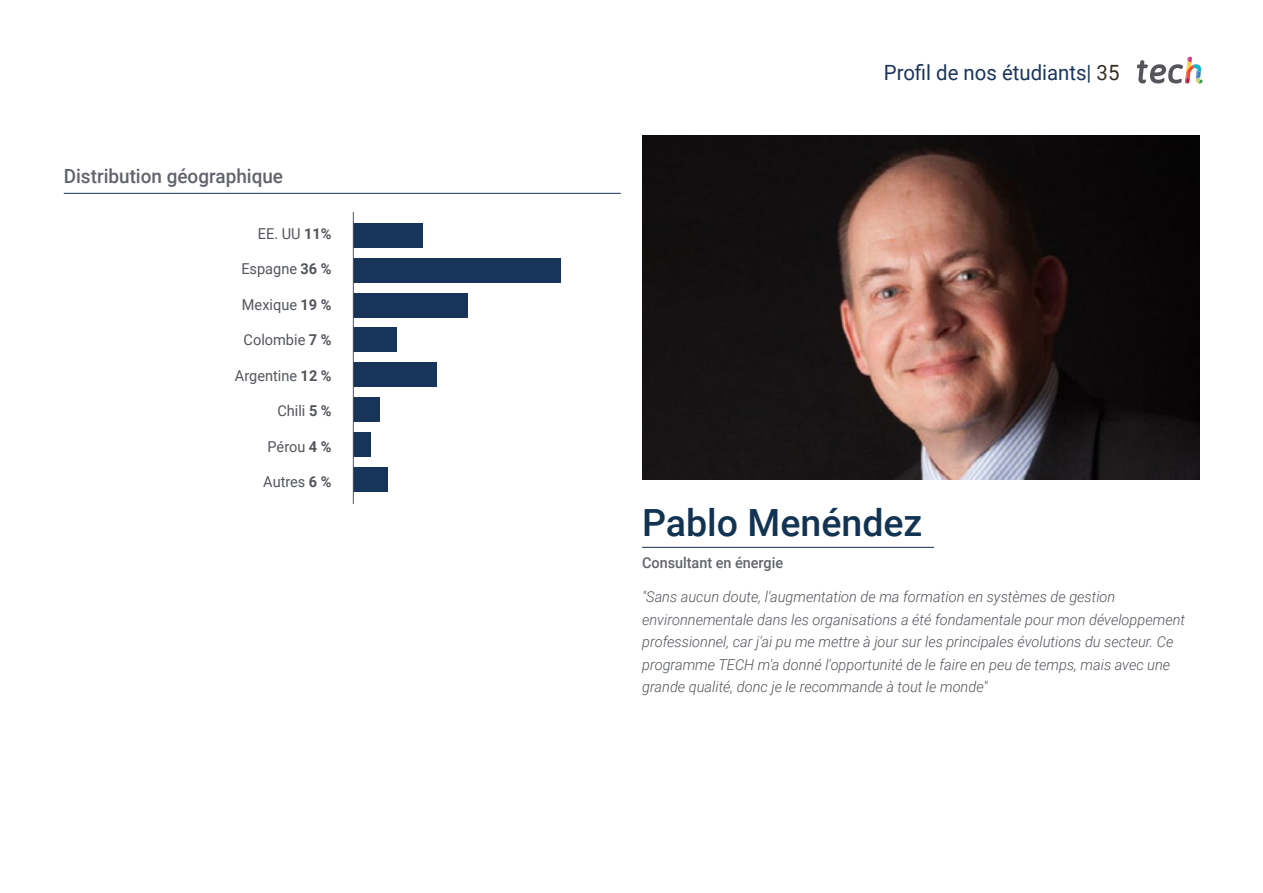
<style>
.page{position:relative;width:1263px;height:893px;background:#fff}
.page>*{position:absolute;margin:0;border:0;box-sizing:border-box;transform-origin:0 0}
.t1{font:500 37.5px "Roboto";color:#123352}
.t2{font:21px "Roboto";color:#1a355c}
.t3{font:500 19.5px "Roboto";color:#61646a}
.t4{font:italic 300 15px/22.5px "Roboto";color:#52555b}
.t5{font:15px "Roboto";color:#52555b}
.t6{font:500 15px "Roboto";color:#61646a;scale:.96 1}
.s1{font-weight:700}
.s2{color:#312e20}
</style>
<div class="page">
<svg style="left:1137px;top:57px;width:65px;height:27px"></svg>
<hr style="left:642px;top:547px;width:292px;height:1px;background:#123352">
<img style="left:642px;top:136px;width:557px;height:343px">
<hr style="left:64px;top:193px;width:557px;height:1px;background:#17355b">
<div style="left:353px;top:223px;width:70px;height:25px;background:#17355b"></div>
<div style="left:353px;top:397px;width:27px;height:25px;background:#17355b"></div>
<div style="left:353px;top:258px;width:207px;height:25px;background:#17355b"></div>
<div style="left:353px;top:432px;width:18px;height:25px;background:#17355b"></div>
<div style="left:353px;top:293px;width:115px;height:24px;background:#17355b"></div>
<div style="left:353px;top:467px;width:35px;height:24px;background:#17355b"></div>
<div style="left:353px;top:327px;width:43px;height:25px;background:#17355b"></div>
<div style="left:353px;top:362px;width:84px;height:25px;background:#17355b"></div>
<hr style="left:353px;top:212px;width:1px;height:292px;background:#52555b">
<h3 class="t3" style="left:64px;top:162px;width:221px">Distribution géographique</h3>
<p class="t5" style="left:258px;top:223px;width:75px">EE. UU <span class="s1">11%</span></p>
<p class="t5" style="left:241px;top:258px;width:92px">Espagne <span class="s1">36 %</span></p>
<p class="t5" style="left:242px;top:294px;width:91px">Mexique <span class="s1">19 %</span></p>
<p class="t5" style="left:244px;top:329px;width:90px">Colombie <span class="s1">7 %</span></p>
<p class="t5" style="left:235px;top:365px;width:98px">Argentine <span class="s1">12 %</span></p>
<p class="t5" style="left:277px;top:400px;width:56px">Chili <span class="s1">5 %</span></p>
<p class="t5" style="left:268px;top:436px;width:66px">Pérou <span class="s1">4 %</span></p>
<p class="t5" style="left:263px;top:471px;width:70px">Autres <span class="s1">6 %</span></p>
<h2 class="t2" style="left:884px;top:57px;width:237px">Profil de nos étudiants| <span class="s2">35</span></h2>
<h1 class="t1" style="left:642px;top:496px;width:282px">Pablo Menéndez</h1>
<p class="t6" style="left:642px;top:552px;width:148px">Consultant en énergie</p>
<p class="t4" style="left:642px;top:585px;width:544px">"Sans aucun doute, l'augmentation de ma formation en systèmes de gestion environnementale dans les organisations a été fondamentale pour mon développement professionnel, car j'ai pu me mettre à jour sur les principales évolutions du secteur. Ce programme TECH m'a donné l'opportunité de le faire en peu de temps, mais avec une grande qualité, donc je le recommande à tout le monde"</p>
</div>
